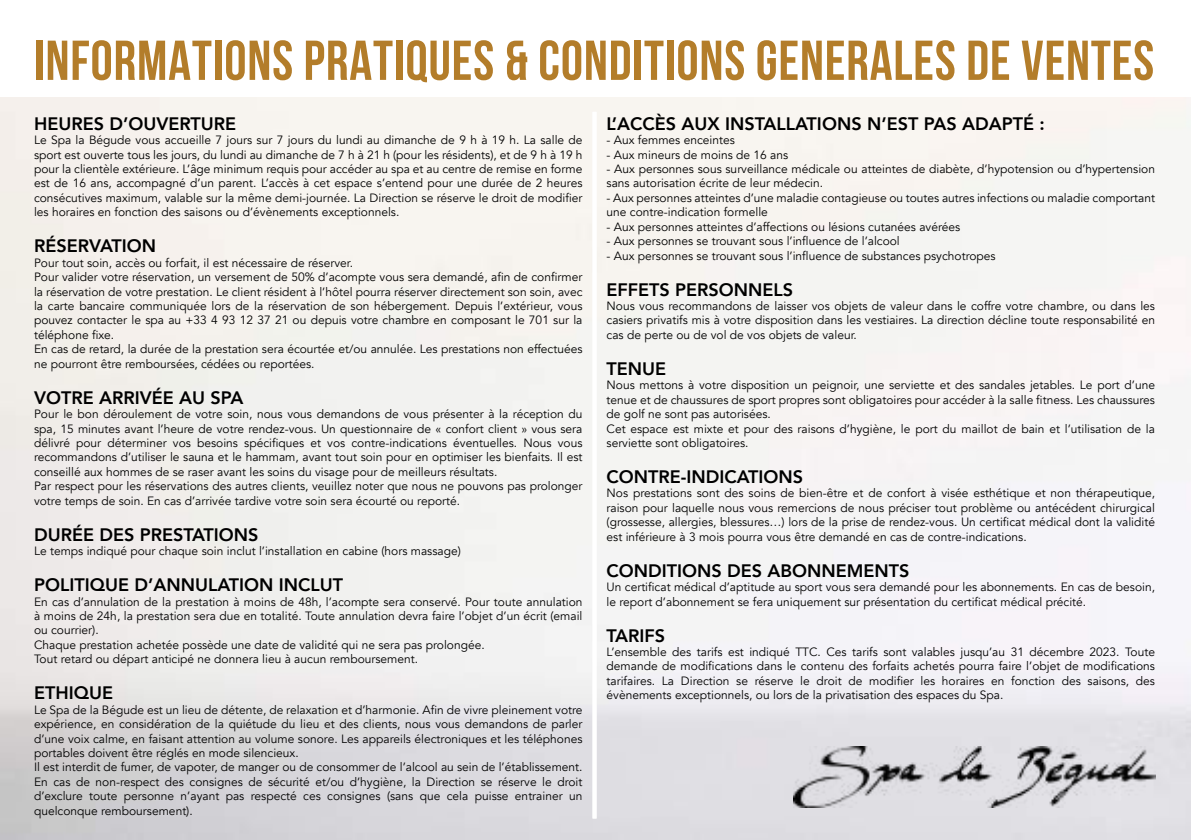
<style>
.page{position:relative;width:1191px;height:840px;background:#fff}
.page>*{position:absolute;margin:0;border:0;box-sizing:border-box;transform-origin:0 0}
.t1{font:700 56px "Bebas Neue";letter-spacing:.015em;color:#b37d2a}
.t2{font:800 18px "Avenir";color:#000}
.t3{font:12px/14.4px "Avenir";color:#000}
</style>
<div class="page">
<img style="left:0;top:98px;width:1191px;height:741px">
<hr style="left:592px;top:112px;width:4px;height:706px;background:#fff">
<img style="left:793px;top:746px;width:362px;height:60px">
<h1 class="t1" style="left:34px;top:30px;width:1121px">INFORMATIONS PRATIQUES &amp; CONDITIONS GENERALES DE VENTES</h1>
<h2 class="t2" style="left:34px;top:109px;width:203px">HEURES D’OUVERTURE</h2>
<p class="t3" style="left:34px;top:133px;width:550px;text-align:justify">Le Spa la Bégude vous accueille 7 jours sur 7 jours du lundi au dimanche de 9 h à 19 h. La salle de sport est ouverte tous les jours, du lundi au dimanche de 7 h à 21 h (pour les résidents), et de 9 h à 19 h pour la clientèle extérieure. L’âge minimum requis pour accéder au spa et au centre de remise en forme est de 16 ans, accompagné d’un parent. L’accès à cet espace s’entend pour une durée de 2 heures consécutives maximum, valable sur la même demi-journée. La Direction se réserve le droit de modifier les horaires en fonction des saisons ou d’évènements exceptionnels.</p>
<h2 class="t2" style="left:34px;top:232px;width:124px">RÉSERVATION</h2>
<p class="t3" style="left:34px;top:255px;width:550px">Pour tout soin, accès ou forfait, il est nécessaire de réserver.<br>Pour valider votre réservation, un versement de 50% d’acompte vous sera demandé, afin de confirmer la réservation de votre prestation. Le client résident à l’hôtel pourra réserver directement son soin, avec la carte bancaire communiquée lors de la réservation de son hébergement. Depuis l’extérieur, vous pouvez contacter le spa au +33 4 93 12 37 21 ou depuis votre chambre en composant le 701 sur la téléphone fixe.<br>En cas de retard, la durée de la prestation sera écourtée et/ou annulée. Les prestations non effectuées ne pourront être remboursées, cédées ou reportées.</p>
<h2 class="t2" style="left:34px;top:383px;width:211px">VOTRE ARRIVÉE AU SPA</h2>
<p class="t3" style="left:34px;top:407px;width:550px">Pour le bon déroulement de votre soin, nous vous demandons de vous présenter à la réception du spa, 15 minutes avant l’heure de votre rendez-vous. Un questionnaire de « confort client » vous sera délivré pour déterminer vos besoins spécifiques et vos contre-indications éventuelles. Nous vous recommandons d’utiliser le sauna et le hammam, avant tout soin pour en optimiser les bienfaits. Il est conseillé aux hommes de se raser avant les soins du visage pour de meilleurs résultats.<br>Par respect pour les réservations des autres clients, veuillez noter que nous ne pouvons pas prolonger votre temps de soin. En cas d’arrivée tardive votre soin sera écourté ou reporté.</p>
<h2 class="t2" style="left:34px;top:520px;width:226px">DURÉE DES PRESTATIONS</h2>
<p class="t3" style="left:34px;top:543px;width:428px">Le temps indiqué pour chaque soin inclut l’installation en cabine (hors massage)</p>
<h2 class="t2" style="left:34px;top:570px;width:310px">POLITIQUE D’ANNULATION INCLUT</h2>
<p class="t3" style="left:34px;top:594px;width:550px">En cas d’annulation de la prestation à moins de 48h, l’acompte sera conservé. Pour toute annulation à moins de 24h, la prestation sera due en totalité. Toute annulation devra faire l’objet d’un écrit (email ou courrier).<br>Chaque prestation achetée possède une date de validité qui ne sera pas prolongée.<br>Tout retard ou départ anticipé ne donnera lieu à aucun remboursement.</p>
<h2 class="t2" style="left:34px;top:678px;width:81px">ETHIQUE</h2>
<p class="t3" style="left:34px;top:702px;width:550px">Le Spa de la Bégude est un lieu de détente, de relaxation et d’harmonie. Afin de vivre pleinement votre expérience, en considération de la quiétude du lieu et des clients, nous vous demandons de parler d’une voix calme, en faisant attention au volume sonore. Les appareils électroniques et les téléphones portables doivent être réglés en mode silencieux.<br>Il est interdit de fumer, de vapoter, de manger ou de consommer de l’alcool au sein de l’établissement.<br>En cas de non-respect des consignes de sécurité et/ou d’hygiène, la Direction se réserve le droit d’exclure toute personne n’ayant pas respecté ces consignes (sans que cela puisse entrainer un quelconque remboursement).</p>
<h2 class="t2" style="left:606px;top:109px;width:439px">L’ACCÈS AUX INSTALLATIONS N’EST PAS ADAPTÉ :</h2>
<p class="t3" style="left:606px;top:133px;width:130px">- Aux femmes enceintes</p>
<p class="t3" style="left:606px;top:147px;width:183px">- Aux mineurs de moins de 16 ans</p>
<p class="t3" style="left:606px;top:162px;width:550px">- Aux personnes sous surveillance médicale ou atteintes de diabète, d’hypotension ou d’hypertension sans autorisation écrite de leur médecin.</p>
<p class="t3" style="left:606px;top:191px;width:550px">- Aux personnes atteintes d’une maladie contagieuse ou toutes autres infections ou maladie comportant une contre-indication formelle</p>
<p class="t3" style="left:606px;top:219px;width:355px">- Aux personnes atteintes d’affections ou lésions cutanées avérées</p>
<p class="t3" style="left:606px;top:234px;width:295px">- Aux personnes se trouvant sous l’influence de l’alcool</p>
<p class="t3" style="left:606px;top:248px;width:390px">- Aux personnes se trouvant sous l’influence de substances psychotropes</p>
<h2 class="t2" style="left:606px;top:275px;width:188px">EFFETS PERSONNELS</h2>
<p class="t3" style="left:606px;top:299px;width:550px;text-align:justify">Nous vous recommandons de laisser vos objets de valeur dans le coffre votre chambre, ou dans les casiers privatifs mis à votre disposition dans les vestiaires. La direction décline toute responsabilité en cas de perte ou de vol de vos objets de valeur.</p>
<h2 class="t2" style="left:606px;top:354px;width:61px">TENUE</h2>
<p class="t3" style="left:606px;top:378px;width:550px">Nous mettons à votre disposition un peignoir, une serviette et des sandales jetables. Le port d’une tenue et de chaussures de sport propres sont obligatoires pour accéder à la salle fitness. Les chaussures de golf ne sont pas autorisées.<br>Cet espace est mixte et pour des raisons d’hygiène, le port du maillot de bain et l’utilisation de la serviette sont obligatoires.</p>
<h2 class="t2" style="left:606px;top:462px;width:198px">CONTRE-INDICATIONS</h2>
<p class="t3" style="left:606px;top:486px;width:550px;text-align:justify">Nos prestations sont des soins de bien-être et de confort à visée esthétique et non thérapeutique, raison pour laquelle nous vous remercions de nous préciser tout problème ou antécédent chirurgical (grossesse, allergies, blessures…) lors de la prise de rendez-vous. Un certificat médical dont la validité est inférieure à 3 mois pourra vous être demandé en cas de contre-indications.</p>
<h2 class="t2" style="left:606px;top:556px;width:304px">CONDITIONS DES ABONNEMENTS</h2>
<p class="t3" style="left:606px;top:579px;width:550px">Un certificat médical d’aptitude au sport vous sera demandé pour les abonnements. En cas de besoin, le report d’abonnement se fera uniquement sur présentation du certificat médical précité.</p>
<h2 class="t2" style="left:606px;top:621px;width:60px">TARIFS</h2>
<p class="t3" style="left:606px;top:644px;width:550px;text-align:justify">L’ensemble des tarifs est indiqué TTC. Ces tarifs sont valables jusqu’au 31 décembre 2023. Toute demande de modifications dans le contenu des forfaits achetés pourra faire l’objet de modifications tarifaires. La Direction se réserve le droit de modifier les horaires en fonction des saisons, des évènements exceptionnels, ou lors de la privatisation des espaces du Spa.</p>
</div>
